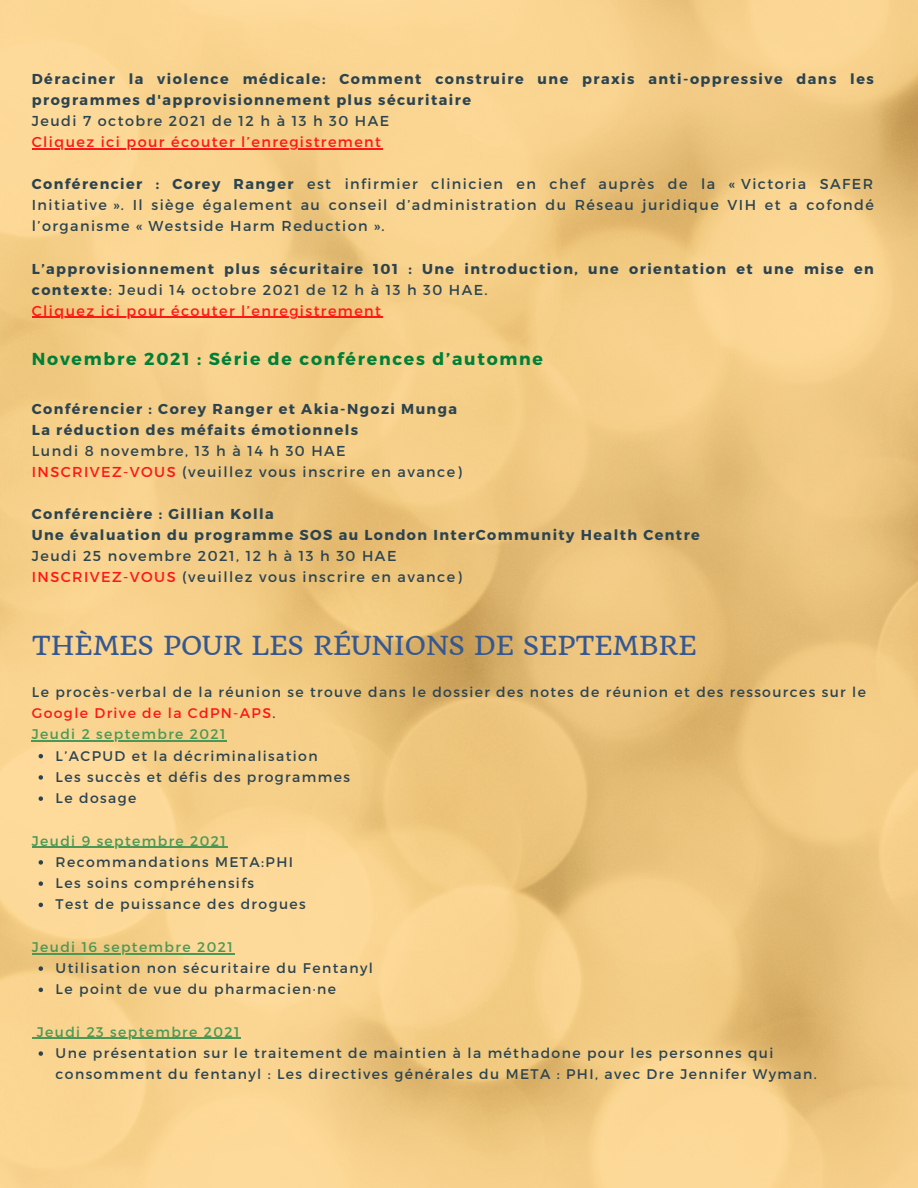
<style>
.page{position:relative;width:918px;height:1188px;background:#fff}
.page>*{position:absolute;margin:0;border:0;box-sizing:border-box;transform-origin:0 0}
.t1{font:25.65px "Quando";color:#355893}
.t2{font:700 17.4px "Montserrat";letter-spacing:.1em;color:#008037}
.t3{font:700 14.4px/21.1px "Montserrat";letter-spacing:.1em;color:#2c4450}
.t4{font:14.4px/21.1px "Montserrat";letter-spacing:.1em;color:#2c4450;text-align:justify}
.t5{font:14.4px "Montserrat";letter-spacing:.1em;color:#ff1616}
.t6{font:13.95px/21.3px "Montserrat";letter-spacing:.1em;color:#2c4450}
.t7{font:13.95px "Montserrat";letter-spacing:.1em;color:#4b9856}
.s1{font-weight:700}
.s2{font-weight:400}
.s3{color:#ff1616}
</style>
<div class="page">
<img style="left:0;top:0;width:918px;height:1188px">
<hr style="left:32px;top:148px;width:351px;height:1px;background:#ff1616">
<hr style="left:32px;top:317px;width:351px;height:1px;background:#ff1616">
<svg style="left:39px;top:754px;width:4px;height:4px"></svg>
<svg style="left:39px;top:775px;width:4px;height:5px"></svg>
<svg style="left:39px;top:796px;width:4px;height:5px"></svg>
<svg style="left:39px;top:860px;width:4px;height:5px"></svg>
<svg style="left:39px;top:881px;width:4px;height:5px"></svg>
<svg style="left:39px;top:903px;width:4px;height:4px"></svg>
<svg style="left:39px;top:966px;width:4px;height:5px"></svg>
<svg style="left:39px;top:988px;width:4px;height:4px"></svg>
<svg style="left:39px;top:1051px;width:4px;height:5px"></svg>
<hr style="left:32px;top:741px;width:195px;height:1px;background:#4b9856">
<hr style="left:32px;top:847px;width:195px;height:1px;background:#4b9856">
<hr style="left:32px;top:953px;width:202px;height:1px;background:#4b9856">
<hr style="left:37px;top:1038px;width:204px;height:1px;background:#4b9856">
<p class="t3" style="left:32px;top:67px;width:843px">Déraciner la violence médicale: Comment construire une praxis anti-oppressive dans les programmes d'approvisionnement plus sécuritaire</p>
<p class="t4" style="left:32px;top:109px;width:359px">Jeudi 7 octobre 2021 de 12 h à 13 h 30 HAE</p>
<p class="t5" style="left:32px;top:132px;width:351px">Cliquez ici pour écouter l’enregistrement</p>
<p class="t4" style="left:32px;top:173px;width:843px"><span class="s1">Conférencier : Corey Ranger</span> est infirmier clinicien en chef auprès de la « Victoria SAFER Initiative ». Il siège également au conseil d’administration du Réseau juridique VIH et a cofondé l’organisme « Westside Harm Reduction ».</p>
<p class="t3" style="left:32px;top:257px;width:843px">L’approvisionnement plus sécuritaire 101 : Une introduction, une orientation et une mise en contexte<span class="s2">: Jeudi 14 octobre 2021 de 12 h à 13 h 30 HAE.</span></p>
<p class="t5" style="left:32px;top:301px;width:351px">Cliquez ici pour écouter l’enregistrement</p>
<p class="t2" style="left:32px;top:347px;width:513px">Novembre 2021 : Série de conférences d’automne</p>
<p class="t3" style="left:32px;top:397px;width:427px">Conférencier : Corey Ranger et Akia-Ngozi Munga</p>
<p class="t3" style="left:32px;top:418px;width:328px">La réduction des méfaits émotionnels</p>
<p class="t4" style="left:32px;top:439px;width:315px">Lundi 8 novembre, 13 h à 14 h 30 HAE</p>
<p class="t4" style="left:32px;top:460px;width:431px"><span class="s3">INSCRIVEZ-VOUS</span> (veuillez vous inscrire en avance)</p>
<p class="t3" style="left:32px;top:503px;width:244px">Conférencière : Gillian Kolla</p>
<p class="t3" style="left:32px;top:524px;width:670px">Une évaluation du programme SOS au London InterCommunity Health Centre</p>
<p class="t4" style="left:32px;top:545px;width:366px">Jeudi 25 novembre 2021, 12 h à 13 h 30 HAE</p>
<p class="t4" style="left:32px;top:566px;width:431px"><span class="s3">INSCRIVEZ-VOUS</span> (veuillez vous inscrire en avance)</p>
<p class="t1" style="left:32px;top:630px;width:666px">THÈMES POUR LES RÉUNIONS DE SEPTEMBRE</p>
<p class="t6" style="left:32px;top:681px;width:836px">Le procès-verbal de la réunion se trouve dans le dossier des notes de réunion et des ressources sur le<br><span class="s3">Google Drive de la CdPN-APS</span>.</p>
<p class="t7" style="left:32px;top:725px;width:195px">Jeudi 2 septembre 2021</p>
<p class="t6" style="left:56px;top:744px;width:264px">L’ACPUD et la décriminalisation</p>
<p class="t6" style="left:56px;top:766px;width:296px">Les succès et défis des programmes</p>
<p class="t6" style="left:56px;top:787px;width:82px">Le dosage</p>
<p class="t7" style="left:32px;top:832px;width:196px">Jeudi 9 septembre 2021</p>
<p class="t6" style="left:56px;top:851px;width:239px">Recommandations META:PHI</p>
<p class="t6" style="left:56px;top:872px;width:200px">Les soins compréhensifs</p>
<p class="t6" style="left:56px;top:893px;width:252px">Test de puissance des drogues</p>
<p class="t7" style="left:32px;top:938px;width:202px">Jeudi 16 septembre 2021</p>
<p class="t6" style="left:56px;top:957px;width:319px">Utilisation non sécuritaire du Fentanyl</p>
<p class="t6" style="left:56px;top:978px;width:282px">Le point de vue du pharmacien·ne</p>
<p class="t7" style="left:37px;top:1023px;width:204px">Jeudi 23 septembre 2021</p>
<p class="t6" style="left:56px;top:1042px;width:763px">Une présentation sur le traitement de maintien à la méthadone pour les personnes qui consomment du fentanyl : Les directives générales du META : PHI, avec Dre Jennifer Wyman.</p>
</div>
